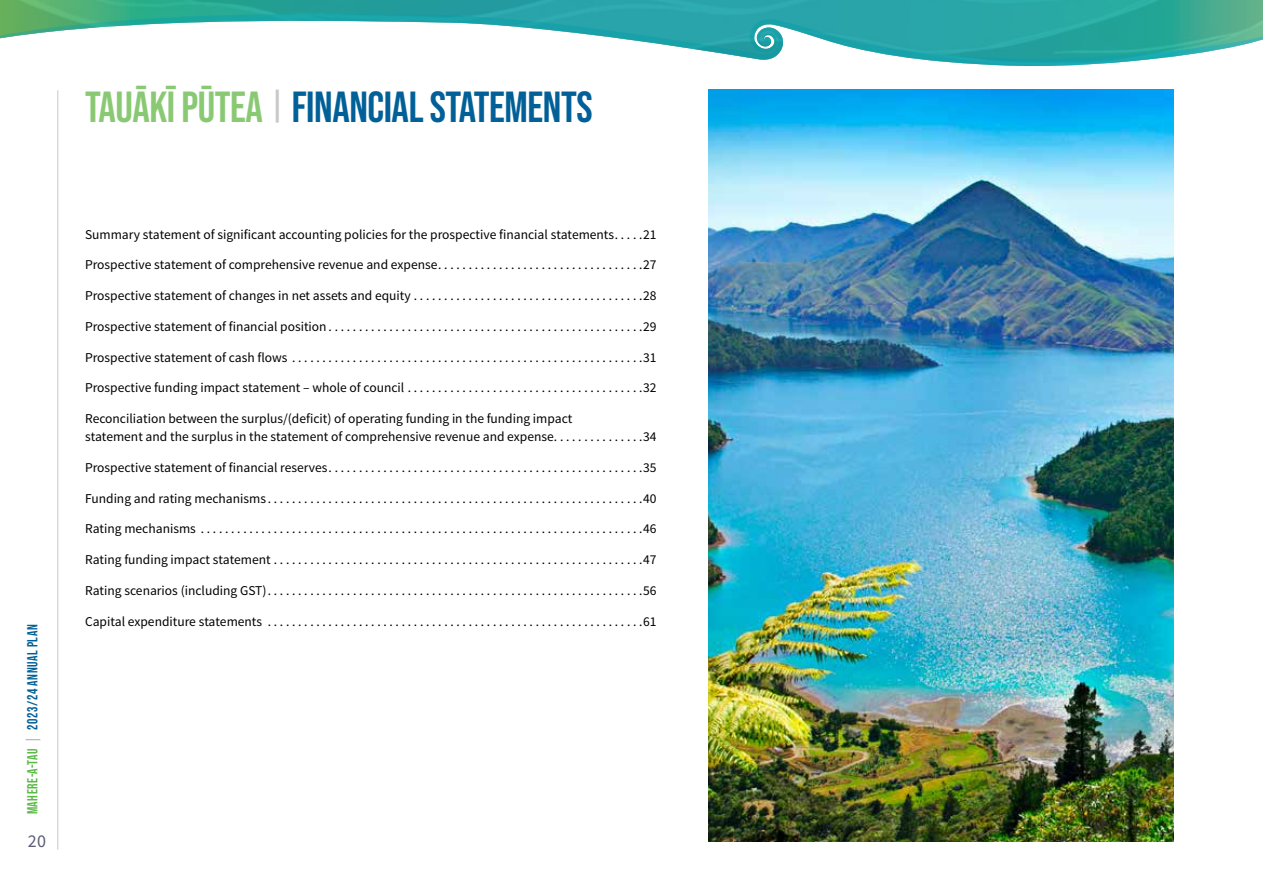
<style>
.page{position:relative;width:1263px;height:893px;background:#fff}
.page>*{position:absolute;margin:0;border:0;box-sizing:border-box;transform-origin:0 0}
.t1{font:43.5px "Bebas Neue";letter-spacing:-.01em;color:#006097}
.t2{font:18px "Source Sans Pro";color:#5b5d77}
.t3{font:14.55px "Bebas Neue";letter-spacing:.04em;color:#006097;scale:.93 1}
.t4{font:13.5px/18px "Source Sans Pro";color:#000}
.s1{color:#8ac973}
.s2{font-size:33px;color:#c7c8ca}
.s3{color:#5bba47}
.s4{color:#b8babc}
</style>
<div class="page">
<svg style="left:0;top:0;width:1263px;height:12px"></svg>
<svg style="left:0;top:12px;width:1263px;height:54px"></svg>
<hr style="left:57px;top:90px;width:1px;height:760px;background:#c7c8ca">
<img style="left:708px;top:89px;width:466px;height:753px">
<h1 class="t1" style="left:85px;top:82px;width:509px"><span class="s1">TAUĀKĪ PŪTEA</span> <span class="s2">|</span> FINANCIAL STATEMENTS</h1>
<p class="t3" style="left:24px;top:814px;width:205px;rotate:-90deg"><span class="s3">MAHERE-A-TAU</span> <span class="s4">|</span> 2023/24 Annual plan</p>
<h2 class="t2" style="left:28px;top:830px;width:20px">20</h2>
<p class="t4" style="left:85px;top:225px;width:573px">Summary statement of significant accounting policies for the prospective financial statements . . . . 21</p>
<p class="t4" style="left:85px;top:256px;width:573px">Prospective statement of comprehensive revenue and expense . . . . . . . . . . . . . . . . . . . . . . . . . . . . . . . . . 27</p>
<p class="t4" style="left:85px;top:287px;width:573px">Prospective statement of changes in net assets and equity . . . . . . . . . . . . . . . . . . . . . . . . . . . . . . . . . . . . . 28</p>
<p class="t4" style="left:85px;top:318px;width:573px">Prospective statement of financial position . . . . . . . . . . . . . . . . . . . . . . . . . . . . . . . . . . . . . . . . . . . . . . . . . . . 29</p>
<p class="t4" style="left:85px;top:348px;width:573px">Prospective statement of cash flows . . . . . . . . . . . . . . . . . . . . . . . . . . . . . . . . . . . . . . . . . . . . . . . . . . . . . . . . . 31</p>
<p class="t4" style="left:85px;top:379px;width:573px">Prospective funding impact statement – whole of council . . . . . . . . . . . . . . . . . . . . . . . . . . . . . . . . . . . . . . 32</p>
<p class="t4" style="left:85px;top:410px;width:573px">Reconciliation between the surplus/(deficit) of operating funding in the funding impact<br>statement and the surplus in the statement of comprehensive revenue and expense . . . . . . . . . . . . . . 34</p>
<p class="t4" style="left:85px;top:459px;width:573px">Prospective statement of financial reserves . . . . . . . . . . . . . . . . . . . . . . . . . . . . . . . . . . . . . . . . . . . . . . . . . . . 35</p>
<p class="t4" style="left:85px;top:489px;width:573px">Funding and rating mechanisms . . . . . . . . . . . . . . . . . . . . . . . . . . . . . . . . . . . . . . . . . . . . . . . . . . . . . . . . . . . . . 40</p>
<p class="t4" style="left:85px;top:520px;width:573px">Rating mechanisms . . . . . . . . . . . . . . . . . . . . . . . . . . . . . . . . . . . . . . . . . . . . . . . . . . . . . . . . . . . . . . . . . . . . . . . . 46</p>
<p class="t4" style="left:85px;top:551px;width:573px">Rating funding impact statement . . . . . . . . . . . . . . . . . . . . . . . . . . . . . . . . . . . . . . . . . . . . . . . . . . . . . . . . . . . . 47</p>
<p class="t4" style="left:85px;top:582px;width:573px">Rating scenarios (including GST) . . . . . . . . . . . . . . . . . . . . . . . . . . . . . . . . . . . . . . . . . . . . . . . . . . . . . . . . . . . . . 56</p>
<p class="t4" style="left:85px;top:612px;width:573px">Capital expenditure statements . . . . . . . . . . . . . . . . . . . . . . . . . . . . . . . . . . . . . . . . . . . . . . . . . . . . . . . . . . . . . 61</p>
</div>
